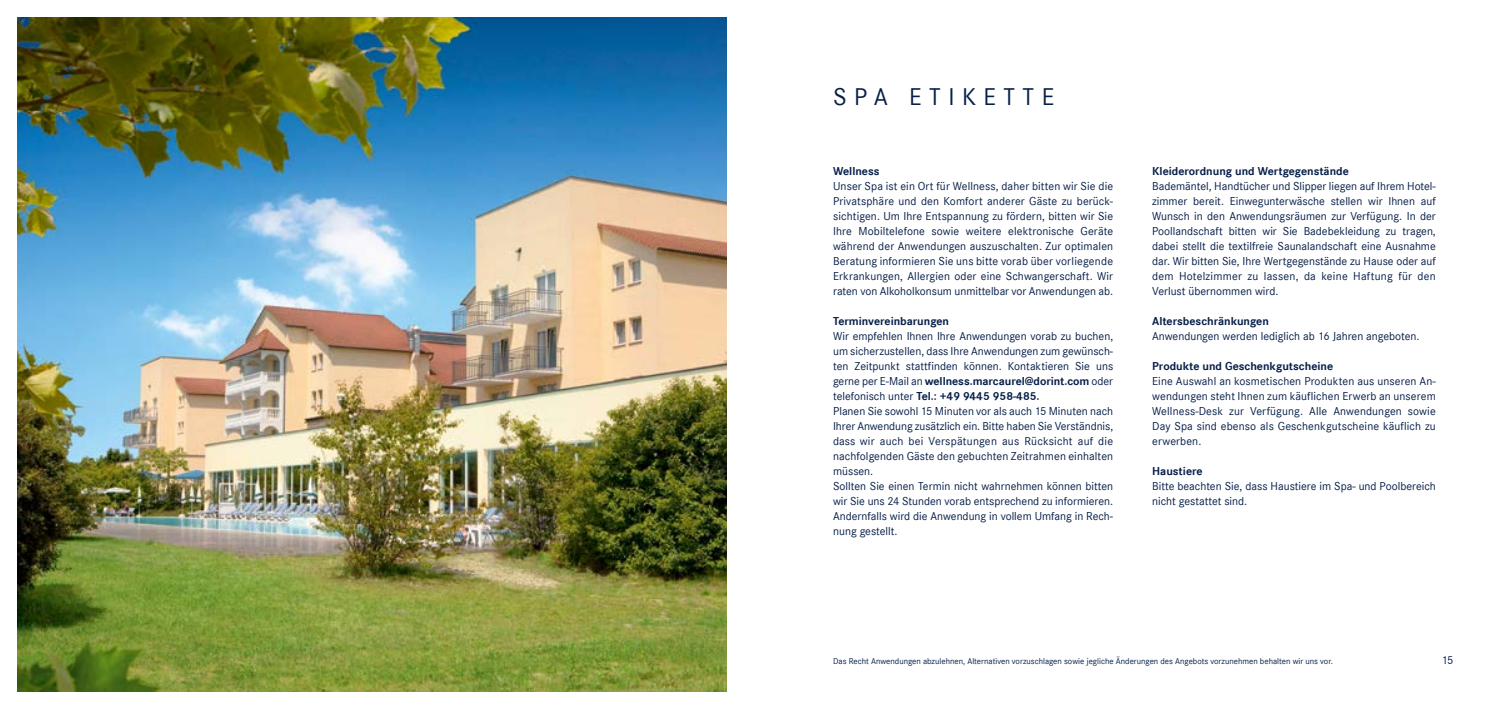
<style>
.page{position:relative;width:1489px;height:709px;background:#fff}
.page>*{position:absolute;margin:0;border:0;box-sizing:border-box;transform-origin:0 0}
.t1{font:25px "Corporate S";letter-spacing:.3em;color:#071f49}
.t2{font:11.88px/15px "Corporate S";color:#071f49;text-align:justify}
.t3{font:700 11.88px "Corporate S";color:#071f49}
.t4{font:8.75px "Corporate S";color:#071f49}
.s1{font-weight:700}
</style>
<div class="page">
<img style="left:18px;top:18px;width:708px;height:673px">
<h1 class="t1" style="left:833px;top:83px;width:222px">SPA ETIKETTE</h1>
<p class="t3" style="left:833px;top:164px;width:48px">Wellness</p>
<p class="t2" style="left:833px;top:178px;width:281px">Unser Spa ist ein Ort für Wellness, daher bitten wir Sie die Privatsphäre und den Komfort anderer Gäste zu berück&shy;sichtigen. Um Ihre Entspannung zu fördern, bitten wir Sie Ihre Mobiltelefone sowie weitere elektronische Geräte während der Anwendungen auszuschalten. Zur optimalen Beratung informieren Sie uns bitte vorab über vorliegende Erkrankungen, Allergien oder eine Schwangerschaft. Wir raten von Alkoholkonsum unmittelbar vor Anwendungen ab.</p>
<p class="t3" style="left:833px;top:314px;width:117px">Terminvereinbarungen</p>
<p class="t2" style="left:833px;top:328px;width:281px;text-align:left">Wir empfehlen Ihnen Ihre Anwendungen vorab zu buchen, um sicherzustellen, dass Ihre Anwendungen zum gewünsch&shy;ten Zeitpunkt stattfinden können. Kontaktieren Sie uns gerne per E-Mail an <span class="s1">wellness.marcaurel@dorint.com</span> oder telefonisch unter <span class="s1">Tel.: +49 9445 958-485.<br></span>Planen Sie sowohl 15 Minuten vor als auch 15 Minuten nach Ihrer Anwendung zusätzlich ein. Bitte haben Sie Verständnis, dass wir auch bei Verspätungen aus Rücksicht auf die nachfolgenden Gäste den gebuchten Zeitrahmen einhalten müssen.<br>Sollten Sie einen Termin nicht wahrnehmen können bitten wir Sie uns 24 Stunden vorab entsprechend zu informieren.<br>Andernfalls wird die Anwendung in vollem Umfang in Rech&shy;nung gestellt.</p>
<p class="t3" style="left:1152px;top:164px;width:198px">Kleiderordnung und Wertgegenstände</p>
<p class="t2" style="left:1152px;top:178px;width:285px">Bademäntel, Handtücher und Slipper liegen auf Ihrem Hotel&shy;zimmer bereit. Einwegunterwäsche stellen wir Ihnen auf Wunsch in den Anwendungsräumen zur Verfügung. In der Poollandschaft bitten wir Sie Badebekleidung zu tragen, dabei stellt die textilfreie Saunalandschaft eine Ausnahme dar. Wir bitten Sie, Ihre Wertgegenstände zu Hause oder auf dem Hotelzimmer zu lassen, da keine Haftung für den Verlust übernommen wird.</p>
<p class="t3" style="left:1152px;top:314px;width:118px">Altersbeschränkungen</p>
<p class="t2" style="left:1152px;top:328px;width:269px">Anwendungen werden lediglich ab 16 Jahren angeboten.</p>
<p class="t3" style="left:1152px;top:359px;width:182px">Produkte und Geschenkgutscheine</p>
<p class="t2" style="left:1152px;top:373px;width:285px">Eine Auswahl an kosmetischen Produkten aus unseren An&shy;wendungen steht Ihnen zum käuflichen Erwerb an unserem Wellness-Desk zur Verfügung. Alle Anwendungen sowie Day Spa sind ebenso als Geschenkgutscheine käuflich zu erwerben.</p>
<p class="t3" style="left:1152px;top:464px;width:52px">Haustiere</p>
<p class="t2" style="left:1152px;top:478px;width:285px">Bitte beachten Sie, dass Haustiere im Spa- und Poolbereich nicht gestattet sind.</p>
<p class="t4" style="left:833px;top:656px;width:501px">Das Recht Anwendungen abzulehnen, Alternativen vorzuschlagen sowie jegliche Änderungen des Angebots vorzunehmen behalten wir uns vor.</p>
<p class="t2" style="left:1441px;top:652px;width:14px">15</p>
</div>
